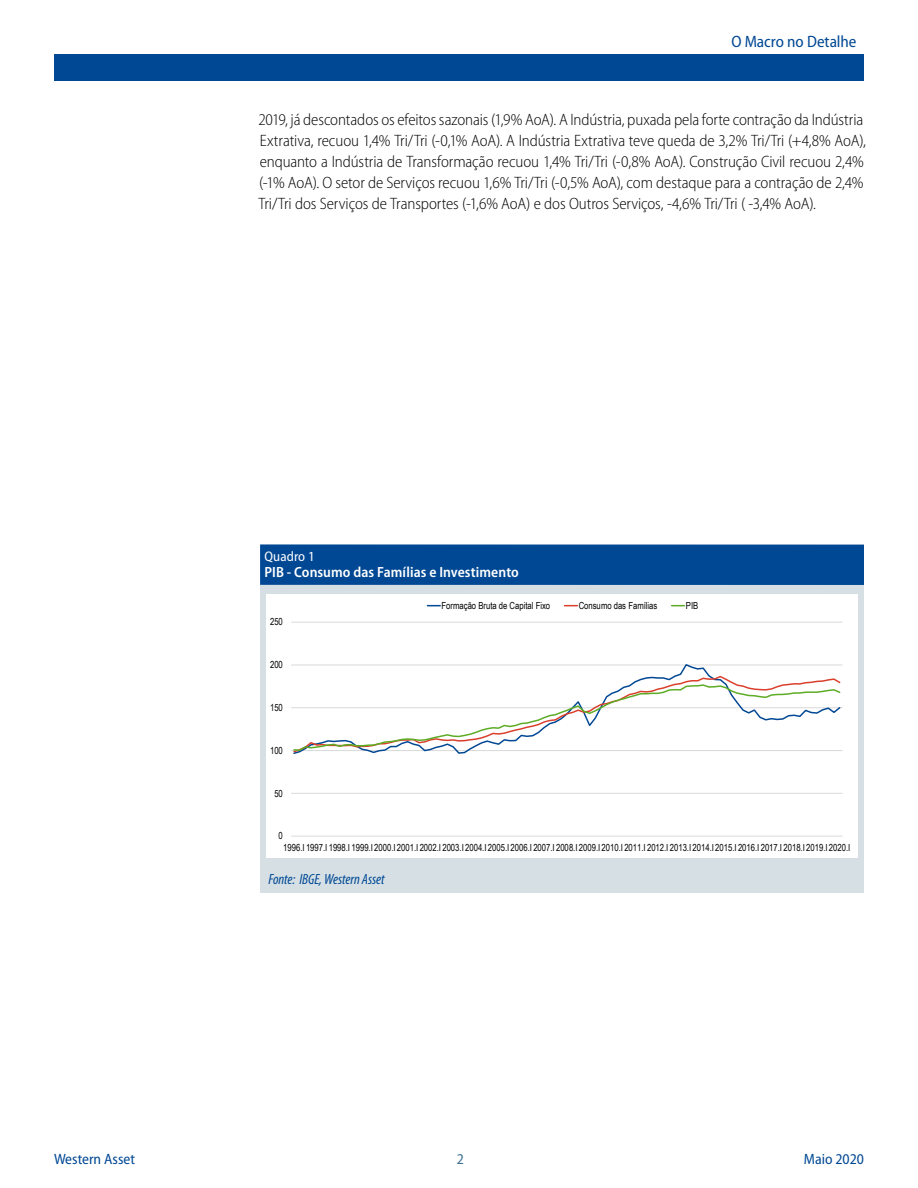
<style>
.page{position:relative;width:918px;height:1188px;background:#fff}
.page>*{position:absolute;margin:0;border:0;box-sizing:border-box;transform-origin:0 0}
.t1{font:300 semi-condensed 16.5px/21px "Myriad Pro";letter-spacing:-.005em;color:#000}
.t2{font:semi-condensed 16.5px "Myriad Pro";color:#004894}
.t3{font:semi-condensed 15px "Myriad Pro";color:#004894}
.t4{font:semi-condensed 15px "Myriad Pro";color:#3b6e8f}
.t5{font:600 semi-condensed 14.85px "Myriad Pro";letter-spacing:.005em;color:#fff}
.t6{font:italic condensed 14.85px "Myriad Pro";letter-spacing:-.005em;color:#004894}
.t7{font:semi-condensed 13.95px "Myriad Pro";letter-spacing:.005em;color:#fff}
.t8{font:9.75px "Arial Narrow";letter-spacing:-.005em;color:#000;scale:.96 1}
</style>
<div class="page">
<div style="left:54px;top:54px;width:810px;height:27px;background:#004894"></div>
<div style="left:260px;top:544px;width:604px;height:41px;background:#004894"></div>
<div style="left:260px;top:585px;width:604px;height:308px;background:#d6e0e4"></div>
<div style="left:266px;top:594px;width:592px;height:264px;background:#fff"></div>
<hr style="left:291px;top:793px;width:552px;height:1px;background:#dadada">
<hr style="left:291px;top:750px;width:552px;height:1px;background:#dadada">
<hr style="left:291px;top:708px;width:552px;height:1px;background:#dadada">
<hr style="left:291px;top:665px;width:552px;height:1px;background:#dadada">
<hr style="left:291px;top:622px;width:552px;height:1px;background:#dadada">
<hr style="left:291px;top:836px;width:552px;height:1px;background:#dadada">
<svg style="left:292px;top:664px;width:550px;height:11px"></svg>
<svg style="left:292px;top:675px;width:550px;height:79px"></svg>
<svg style="left:427px;top:605px;width:13px;height:1px"></svg>
<svg style="left:565px;top:605px;width:12px;height:1px"></svg>
<svg style="left:672px;top:605px;width:13px;height:1px"></svg>
<p class="t2" style="left:731px;top:32px;width:127px">O Macro no Detalhe</p>
<p class="t1" style="left:258px;top:109px;width:609px">2019, já descontados os efeitos sazonais (1,9% AoA). A Indústria, puxada pela forte contração da Indústria Extrativa, recuou 1,4% Tri/Tri (-0,1% AoA). A Indústria Extrativa teve queda de 3,2% Tri/Tri (+4,8% AoA), enquanto a Indústria de Transformação recuou 1,4% Tri/Tri (-0,8% AoA). Construção Civil recuou 2,4% (-1% AoA). O setor de Serviços recuou 1,6% Tri/Tri (-0,5% AoA), com destaque para a contração de 2,4% Tri/Tri dos Serviços de Transportes (-1,6% AoA) e dos Outros Serviços, -4,6% Tri/Tri ( -3,4% AoA).</p>
<p class="t7" style="left:265px;top:549px;width:52px">Quadro 1</p>
<p class="t5" style="left:265px;top:564px;width:256px">PIB - Consumo das Famílias e Investimento</p>
<p class="t8" style="left:270px;top:615px;width:15px">250</p>
<p class="t8" style="left:270px;top:658px;width:15px">200</p>
<p class="t8" style="left:270px;top:700px;width:15px">150</p>
<p class="t8" style="left:270px;top:743px;width:15px">100</p>
<p class="t8" style="left:274px;top:786px;width:10px">50</p>
<p class="t8" style="left:279px;top:829px;width:6px">0</p>
<p class="t8" style="left:442px;top:598px;width:115px">Formação Bruta de Capital Fixo</p>
<p class="t8" style="left:579px;top:598px;width:84px">Consumo das Famílias</p>
<p class="t8" style="left:686px;top:598px;width:14px">PIB</p>
<p class="t8" style="left:283px;top:841px;width:592px">1996.I 1997.I 1998.I 1999.I 2000.I 2001.I 2002.I 2003.I 2004.I 2005.I 2006.I 2007.I 2008.I 2009.I 2010.I 2011.I 2012.I 2013.I 2014.I 2015.I 2016.I 2017.I 2018.I 2019.I 2020.I</p>
<p class="t6" style="left:268px;top:871px;width:118px">Fonte: IBGE, Western Asset</p>
<p class="t3" style="left:54px;top:1151px;width:83px">Western Asset</p>
<p class="t3" style="left:804px;top:1151px;width:62px">Maio 2020</p>
<p class="t4" style="left:457px;top:1151px;width:9px">2</p>
</div>
